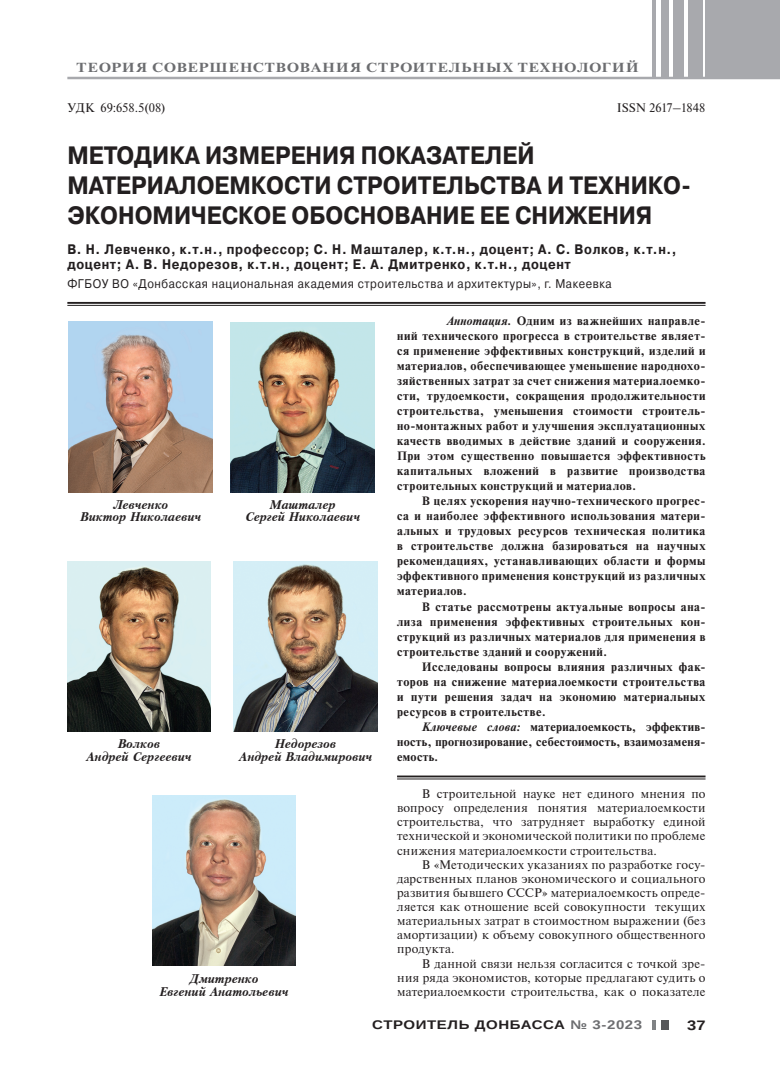
<style>
.page{position:relative;width:780px;height:1088px;background:#fff}
.page>*{position:absolute;margin:0;border:0;box-sizing:border-box;transform-origin:0 0}
.t1{font:700 25px "Pragmatica C";color:#231f20;scale:.9 1}
.t2{font:700 13.75px/15px "Pragmatica C";letter-spacing:.05em;color:#231f20;scale:.9 1}
.t3{font:700 13.75px "Arimo";color:#231f20;scale:1.2 1}
.t4{font:700 13.12px "Newton";letter-spacing:.055em;color:#6c6d70;scale:1.2 1}
.t5{font:12.5px/14.1px "Newton";letter-spacing:.02em;color:#231f20;text-align:justify}
.t6{font:italic 700 12.5px/12.5px "Petersburg CTT";color:#231f20;text-align:center}
.t7{font:12.5px "Pragmatica C";letter-spacing:.05em;color:#231f20;scale:.9 1}
.t8{font:700 12.5px "Arimo";letter-spacing:.04em;color:#231f20;scale:1.2 1}
.t9{font:12.5px "Newton";letter-spacing:-.015em;color:#231f20}
.t10{font:700 12.12px/15px "Newton";letter-spacing:.045em;color:#231f20;text-align:justify}
.s1{font-style:italic}
.s2{color:#6c6d70}
</style>
<div class="page">
<div style="left:705px;top:0;width:75px;height:78px;background:#a8a9ad"></div>
<div style="left:688px;top:0;width:14px;height:78px;background:#a8a9ad"></div>
<div style="left:673px;top:0;width:10px;height:78px;background:#a8a9ad"></div>
<div style="left:661px;top:0;width:7px;height:78px;background:#a8a9ad"></div>
<hr style="left:652px;top:0;width:4px;height:78px;background:#a8a9ad">
<div style="left:661px;top:1020px;width:7px;height:9px;background:#57585a"></div>
<svg style="left:652px;top:1020px;width:4px;height:9px"></svg>
<hr style="left:67px;top:77px;width:713px;height:2px;background:#a8a9ad">
<hr style="left:67px;top:302px;width:638px;height:2px;background:#231f20">
<hr style="left:67px;top:305px;width:638px;height:1px;background:#231f20">
<hr style="left:397px;top:775px;width:308px;height:2px;background:#231f20">
<hr style="left:397px;top:779px;width:308px;height:1px;background:#231f20">
<img style="left:231px;top:322px;width:143px;height:171px">
<img style="left:69px;top:322px;width:143px;height:171px">
<img style="left:234px;top:561px;width:143px;height:170px">
<img style="left:67px;top:561px;width:144px;height:170px">
<img style="left:152px;top:795px;width:144px;height:170px">
<p class="t4" style="left:77px;top:59px;width:470px">ТЕОРИЯ СОВЕРШЕНСТВОВАНИЯ СТРОИТЕЛЬНЫХ ТЕХНОЛОГИЙ</p>
<p class="t5" style="left:67px;top:100px;width:11px">УДК</p>
<p class="t5" style="left:100px;top:100px;width:66px">69:658.5(08)</p>
<p class="t5" style="left:616px;top:100px;width:14px">ISSN</p>
<p class="t9" style="left:649px;top:99px;width:58px">2617–1848</p>
<h1 class="t1" style="left:67px;top:142px;width:43px">Методика</h1>
<h1 class="t1" style="left:205px;top:142px;width:20px">измерения</h1>
<h1 class="t1" style="left:361px;top:142px;width:19px">показателей</h1>
<h1 class="t1" style="left:67px;top:172px;width:20px">материалоемкости</h1>
<h1 class="t1" style="left:337px;top:172px;width:19px">строительства</h1>
<h1 class="t1" style="left:547px;top:172px;width:44px">и технико</h1>
<h1 class="t1" style="left:681px;top:172px;width:13px">-</h1>
<h1 class="t1" style="left:67px;top:202px;width:20px">экономическое</h1>
<h1 class="t1" style="left:291px;top:202px;width:20px">обоснование</h1>
<h1 class="t1" style="left:480px;top:202px;width:58px">ее сни</h1>
<h1 class="t1" style="left:565px;top:202px;width:43px">жения</h1>
<p class="t2" style="left:67px;top:242px;width:678px">В. Н. Левченко, к.т.н., профессор; С. Н. Машталер, к.т.н., доцент; А. С. Волков, к.т.н., доцент; А. В. Недорезов, к.т.н., доцент; Е. А. Дмитренко, к.т.н., доцент</p>
<p class="t7" style="left:67px;top:276px;width:606px">ФГБОУ ВО «Донбасская национальная академия строительства и архитектуры», г. Макеевка</p>
<p class="t10" style="left:397px;top:313px;width:310px;text-indent:50px"><span class="s1">Аннотация.</span> Одним из важнейших направле&shy;ний технического прогресса в строительстве являет&shy;ся применение эффективных конструкций, изделий и материалов, обеспечивающее уменьшение народнохо&shy;зяйственных затрат за счет снижения материалоемко&shy;сти, трудоемкости, сокращения продолжительности строительства, уменьшения стоимости строитель&shy;но-монтажных работ и улучшения эксплуатационных качеств вводимых в действие зданий и сооружения.<br>При этом существенно повышается эффективность капитальных вложений в развитие производства строительных конструкций и материалов.</p>
<p class="t10" style="left:397px;top:493px;width:310px;text-indent:25px">В целях ускорения научно-технического прогрес&shy;са и наиболее эффективного использования матери&shy;альных и трудовых ресурсов техническая политика в строительстве должна базироваться на научных рекомендациях, устанавливающих области и формы эффективного применения конструкций из различных материалов.</p>
<p class="t10" style="left:397px;top:599px;width:310px;text-indent:25px">В статье рассмотрены актуальные вопросы ана&shy;лиза применения эффективных строительных кон&shy;струкций из различных материалов для применения в строительстве зданий и сооружений.</p>
<p class="t10" style="left:397px;top:659px;width:310px;text-indent:25px">Исследованы вопросы влияния различных фак&shy;торов на снижение материалоемкости строительства и пути решения задач на экономию материальных ресурсов в строительстве.</p>
<p class="t10" style="left:397px;top:719px;width:310px;text-indent:25px"><span class="s1">Ключевые слова:</span> материалоемкость, эффектив&shy;ность, прогнозирование, себестоимость, взаимозаменя&shy;емость.</p>
<p class="t5" style="left:397px;top:786px;width:310px;text-indent:25px">В строительной науке нет единого мнения по вопросу определения понятия материалоемкости строительства, что затрудняет выработку единой технической и экономической политики по проблеме снижения материалоемкости строительства.</p>
<p class="t5" style="left:397px;top:857px;width:310px;text-indent:25px">В «Методических указаниях по разработке госу&shy;дарственных планов экономического и социального развития бывшего СССР</p>
<p class="t6" style="left:80px;top:498px;width:123px">Левченко<br>Виктор Николаевич</p>
<p class="t6" style="left:245px;top:498px;width:116px">Машталер<br>Сергей Николаевич</p>
<p class="t6" style="left:239px;top:737px;width:135px">Недорезов<br>Андрей Владимирович</p>
<p class="t6" style="left:86px;top:737px;width:107px">Волков<br>Андрей Сергеевич</p>
<p class="t5" style="left:397px;top:885px;width:310px;text-indent:145px">» материалоемкость опреде&shy;ляется как отношение всей совокупности текущих материальных затрат в стоимостном выражении (без амортизации) к объему совокупного общественного продукта.</p>
<p class="t5" style="left:397px;top:956px;width:310px;text-indent:25px">В данной связи нельзя согласится с точкой зре&shy;ния ряда экономистов, которые предлагают судить о материалоемкости строительства, как о показателе</p>
<p class="t6" style="left:159px;top:972px;width:130px">Дмитренко<br>Евгений Анатольевич</p>
<p class="t8" style="left:372px;top:1016px;width:226px">Строитель Донбасса <span class="s2">№ 3-2023</span></p>
<p class="t3" style="left:687px;top:1016px;width:17px">37</p>
</div>
